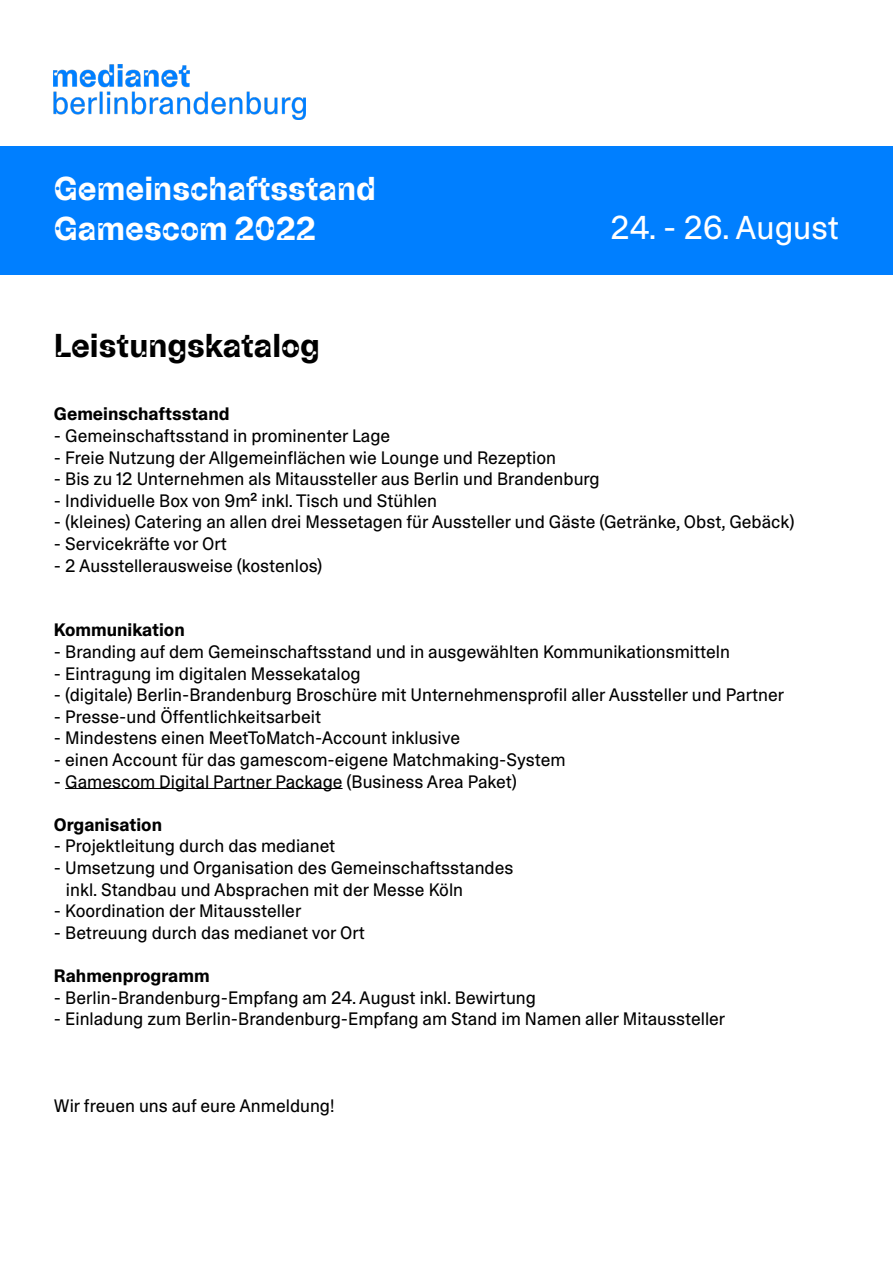
<style>
.page{position:relative;width:893px;height:1263px;background:#fff}
.page>*{position:absolute;margin:0;border:0;box-sizing:border-box;transform-origin:0 0}
.t1{font:700 33px/39.6px "ABC Camera";color:#fff}
.t2{font:700 33px "ABC Camera";color:#000}
.t3{font:33px "ABC Camera Plain";color:#fff}
.t4{font:18px/21.6px "ABC Camera Plain";color:#000}
.t5{font:700 18px "ABC Camera Plain";color:#000}
</style>
<div class="page">
<div style="left:0;top:146px;width:893px;height:128px;background:#007fff"></div>
<img style="left:54px;top:64px;width:252px;height:56px">
<hr style="left:65px;top:788px;width:278px;height:1px;background:#000">
<h1 class="t1" style="left:54px;top:169px;width:324px">Gemeinschaftsstand<br>Gamescom 2022</h1>
<h1 class="t2" style="left:54px;top:325px;width:268px">Leistungskatalog</h1>
<h1 class="t3" style="left:611px;top:208px;width:230px">24. - 26. August</h1>
<p class="t5" style="left:54px;top:403px;width:177px">Gemeinschaftsstand</p>
<p class="t4" style="left:54px;top:425px;width:338px">- Gemeinschaftsstand in prominenter Lage</p>
<p class="t4" style="left:54px;top:446px;width:504px">- Freie Nutzung der Allgemeinflächen wie Lounge und Rezeption</p>
<p class="t4" style="left:54px;top:468px;width:547px">- Bis zu 12 Unternehmen als Mitaussteller aus Berlin und Brandenburg</p>
<p class="t4" style="left:54px;top:490px;width:385px">- Individuelle Box von 9m² inkl. Tisch und Stühlen</p>
<p class="t4" style="left:54px;top:511px;width:742px">- (kleines) Catering an allen drei Messetagen für Aussteller und Gäste (Getränke, Obst, Gebäck)</p>
<p class="t4" style="left:54px;top:533px;width:174px">- Servicekräfte vor Ort</p>
<p class="t4" style="left:54px;top:554px;width:270px">- 2 Ausstellerausweise (kostenlos)</p>
<p class="t5" style="left:54px;top:619px;width:132px">Kommunikation</p>
<p class="t4" style="left:54px;top:641px;width:678px">- Branding auf dem Gemeinschaftsstand und in ausgewählten Kommunikationsmitteln</p>
<p class="t4" style="left:54px;top:662px;width:308px">- Eintragung im digitalen Messekatalog</p>
<p class="t4" style="left:54px;top:684px;width:732px">- (digitale) Berlin-Brandenburg Broschüre mit Unternehmensprofil aller Aussteller und Partner</p>
<p class="t4" style="left:54px;top:706px;width:269px">- Presse-und Öffentlichkeitsarbeit</p>
<p class="t4" style="left:54px;top:727px;width:408px">- Mindestens einen MeetToMatch-Account inklusive</p>
<p class="t4" style="left:54px;top:749px;width:513px">- einen Account für das gamescom-eigene Matchmaking-System</p>
<p class="t4" style="left:54px;top:770px;width:464px">- Gamescom Digital Partner Package (Business Area Paket)</p>
<p class="t5" style="left:54px;top:813px;width:110px">Organisation</p>
<p class="t4" style="left:54px;top:835px;width:283px">- Projektleitung durch das medianet</p>
<p class="t4" style="left:66px;top:857px;width:449px;text-indent:-12px">- Umsetzung und Organisation des Gemeinschaftsstandes inkl. Standbau und Absprachen mit der Messe Köln</p>
<p class="t4" style="left:54px;top:900px;width:249px">- Koordination der Mitaussteller</p>
<p class="t4" style="left:54px;top:922px;width:313px">- Betreuung durch das medianet vor Ort</p>
<p class="t5" style="left:54px;top:964px;width:157px">Rahmenprogramm</p>
<p class="t4" style="left:54px;top:986px;width:484px">- Berlin-Brandenburg-Empfang am 24. August inkl. Bewirtung</p>
<p class="t4" style="left:54px;top:1008px;width:673px">- Einladung zum Berlin-Brandenburg-Empfang am Stand im Namen aller Mitaussteller</p>
<p class="t4" style="left:54px;top:1094px;width:282px">Wir freuen uns auf eure Anmeldung!</p>
</div>
